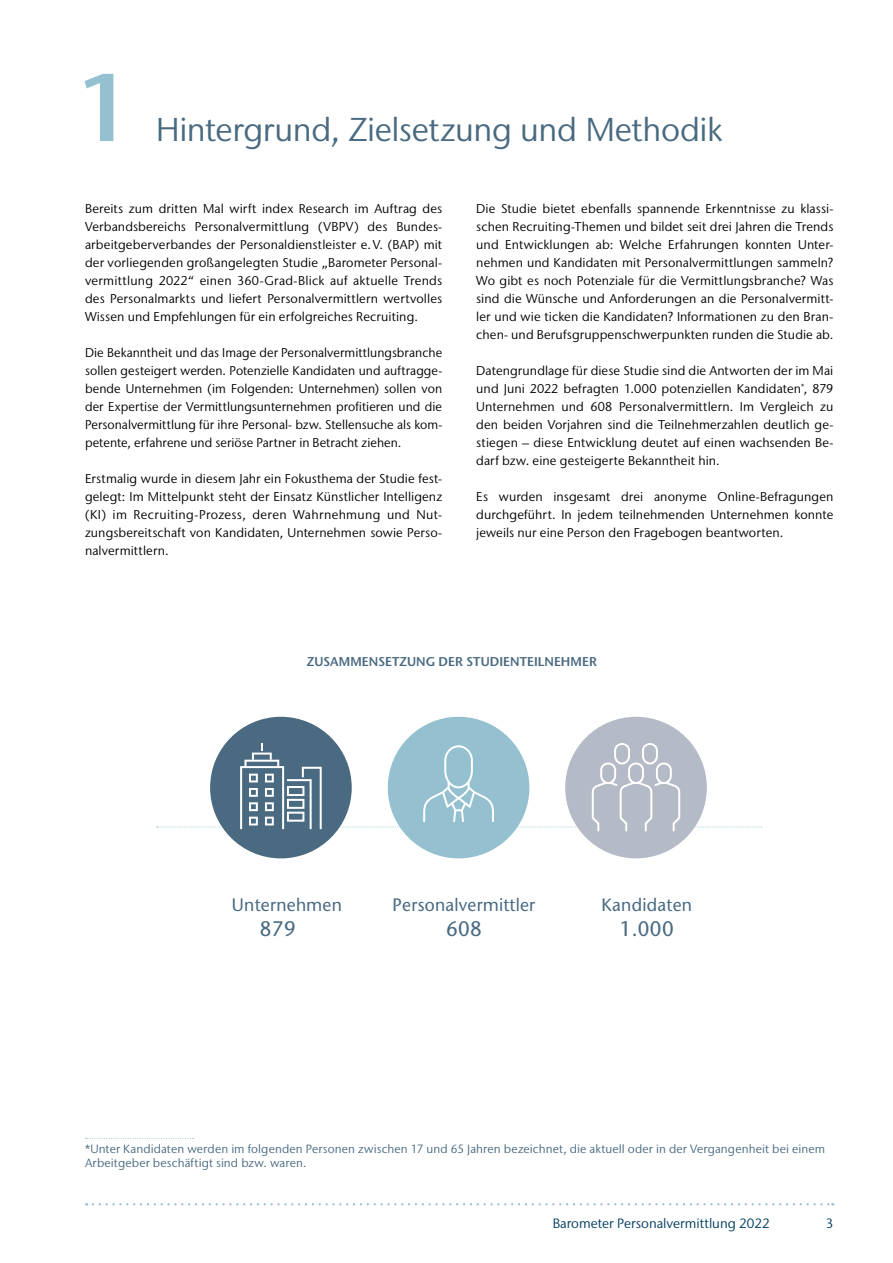
<style>
.page{position:relative;width:893px;height:1263px;background:#fff}
.page>*{position:absolute;margin:0;border:0;box-sizing:border-box;transform-origin:0 0}
.t1{font:600 96px "Stone Sans IIITC Pro";color:#94c0d0}
.t2{font:33px "Stone Sans IIITC Std";letter-spacing:-.015em;color:#496a80}
.t3{font:21px "Stone Sans";color:#4a6a81}
.t4{font:18px "Stone Sans";color:#4a6a81}
.t5{font:13.5px "Stone Sans IIITC Std";color:#003c5f}
.t6{font:12.75px/18px "Stone Sans IIITC Std";letter-spacing:.005em;color:#000;text-align:justify}
.t7{font:600 12.75px "Stone Sans IIITC Pro";letter-spacing:.005em;color:#4a6a81}
.t8{font:12px/14.4px "Stone Sans IIITC Std";letter-spacing:.01em;color:#496a80}
</style>
<div class="page">
<svg style="left:93px;top:1203px;width:740px;height:2px"></svg>
<svg style="left:85px;top:1138px;width:109px;height:1px"></svg>
<div style="left:565px;top:717px;width:142px;height:141px;background:#b4bbc6;border-radius:50%"></div>
<div style="left:388px;top:717px;width:141px;height:141px;background:#94c0d0;border-radius:50%"></div>
<div style="left:210px;top:717px;width:142px;height:141px;background:#4a6a81;border-radius:50%"></div>
<svg style="left:157px;top:743px;width:605px;height:88px"></svg>
<h1 class="t1" style="left:75px;top:46px;width:60px">1</h1>
<h2 class="t2" style="left:156px;top:110px;width:568px">Hintergrund, Zielsetzung und Methodik</h2>
<p class="t6" style="left:85px;top:200px;width:359px">Bereits zum dritten Mal wirft index Research im Auftrag des Verbandsbereichs Personalvermittlung (VBPV) des Bundes&shy;arbeitgeberverbandes der Personaldienstleister e.V. (BAP) mit der vorliegenden großangelegten Studie „Barometer Personal&shy;vermittlung 2022“ einen 360-Grad-Blick auf aktuelle Trends des Personalmarkts und liefert Personalvermittlern wertvolles Wissen und Empfehlungen für ein erfolgreiches Recruiting.</p>
<p class="t6" style="left:85px;top:344px;width:359px">Die Bekanntheit und das Image der Personalvermittlungsbranche sollen gesteigert werden. Potenzielle Kandidaten und auftragge&shy;bende Unternehmen (im Folgenden: Unternehmen) sollen von der Expertise der Vermittlungsunternehmen profitieren und die Personalvermittlung für ihre Personal- bzw. Stellensuche als kom&shy;petente, erfahrene und seriöse Partner in Betracht ziehen.</p>
<p class="t6" style="left:85px;top:470px;width:359px">Erstmalig wurde in diesem Jahr ein Fokusthema der Studie fest&shy;gelegt: Im Mittelpunkt steht der Einsatz Künstlicher Intelligenz (KI) im Recruiting-Prozess, deren Wahrnehmung und Nut&shy;zungsbereitschaft von Kandidaten, Unternehmen sowie Perso&shy;nalvermittlern.</p>
<p class="t6" style="left:476px;top:200px;width:359px">Die Studie bietet ebenfalls spannende Erkenntnisse zu klassi&shy;schen Recruiting-Themen und bildet seit drei Jahren die Trends und Entwicklungen ab: Welche Erfahrungen konnten Unter&shy;nehmen und Kandidaten mit Personalvermittlungen sammeln?<br>Wo gibt es noch Potenziale für die Vermittlungsbranche? Was sind die Wünsche und Anforderungen an die Personalvermitt&shy;ler und wie ticken die Kandidaten? Informationen zu den Bran&shy;chen- und Berufsgruppenschwerpunkten runden die Studie ab.</p>
<p class="t6" style="left:476px;top:362px;width:359px">Datengrundlage für diese Studie sind die Antworten der im Mai und Juni 2022 befragten 1.000 potenziellen Kandidaten<sup>*</sup>, 879<br>Unternehmen und 608 Personalvermittlern. Im Vergleich zu den beiden Vorjahren sind die Teilnehmerzahlen deutlich ge&shy;stiegen – diese Entwicklung deutet auf einen wachsenden Be&shy;darf bzw. eine gesteigerte Bekanntheit hin.</p>
<p class="t6" style="left:476px;top:488px;width:359px">Es wurden insgesamt drei anonyme Online-Befragungen durchgeführt. In jedem teilnehmenden Unternehmen konnte jeweils nur eine Person den Fragebogen beantworten.</p>
<p class="t7" style="left:307px;top:653px;width:291px">ZUSAMMENSETZUNG DER STUDIENTEILNEHMER</p>
<h3 class="t4" style="left:232px;top:894px;width:112px">Unternehmen</h3>
<h3 class="t3" style="left:260px;top:916px;width:38px">879</h3>
<h3 class="t4" style="left:393px;top:894px;width:144px">Personalvermittler</h3>
<h3 class="t3" style="left:446px;top:916px;width:38px">608</h3>
<h3 class="t4" style="left:602px;top:894px;width:92px">Kandidaten</h3>
<h3 class="t3" style="left:620px;top:916px;width:56px">1.000</h3>
<p class="t8" style="left:85px;top:1141px;width:742px">*Unter Kandidaten werden im folgenden Personen zwischen 17 und 65 Jahren bezeichnet, die aktuell oder in der Vergangenheit bei einem<br>Arbeitgeber beschäftigt sind bzw. waren.</p>
<p class="t5" style="left:553px;top:1215px;width:218px">Barometer Personalvermittlung 2022</p>
<p class="t5" style="left:826px;top:1215px;width:9px">3</p>
</div>
